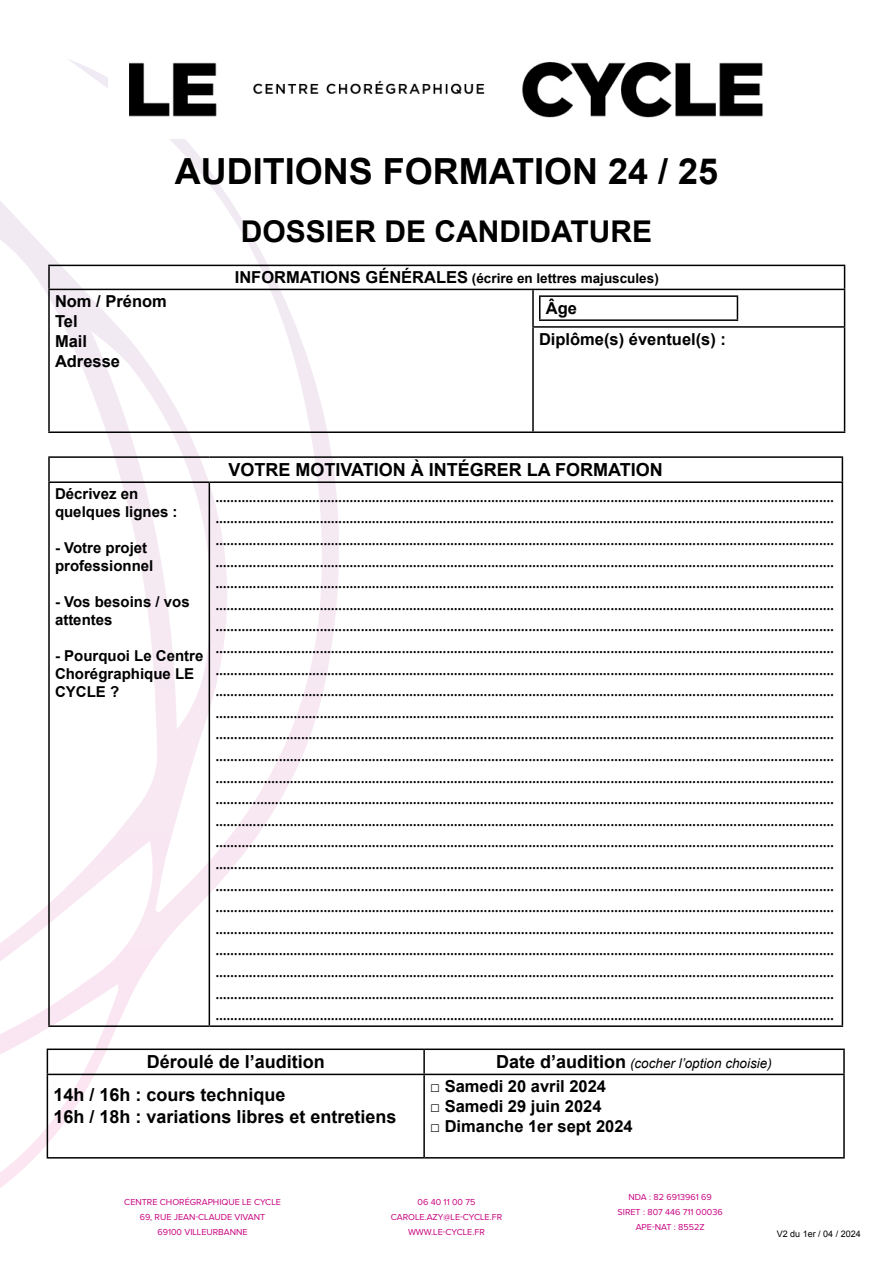
<style>
.page{position:relative;width:893px;height:1263px;background:#fff}
.page>*{position:absolute;margin:0;border:0;box-sizing:border-box;transform-origin:0 0}
.t1{font:700 36px "Arial";color:#000}
.t2{font:700 30px "Arial";color:#000}
.t3{font:18px/21.6px "Myriad Pro";color:#000;text-align:justify}
.t4{font:700 18px/21.6px "Arial";color:#000}
.t5{font:700 16.5px/19.8px "Arial";color:#000}
.t6{font:700 15px/18px "Arial";color:#000}
.t7{font:700 13.5px "Arial";color:#000}
.t8{font:italic 13.5px "Arial";color:#000}
.t9{font:9px/15px "Proxima Nova";color:#c7017f;text-align:center}
.t10{font:9px "Arial";color:#000}
.s1{font-size:16.5px}
.s2{font-weight:700;font-style:normal;font-size:18px}
.s3{font-weight:400}
</style>
<div class="page">
<svg style="left:0;top:59px;width:350px;height:1129px"></svg>
<hr style="left:48px;top:265px;width:485px;height:1px;background:#000">
<hr style="left:48px;top:266px;width:2px;height:23px;background:#000">
<hr style="left:533px;top:265px;width:312px;height:1px;background:#000">
<svg style="left:844px;top:266px;width:1px;height:23px"></svg>
<hr style="left:48px;top:289px;width:485px;height:1px;background:#000">
<hr style="left:48px;top:290px;width:2px;height:37px;background:#000">
<hr style="left:533px;top:289px;width:312px;height:1px;background:#000">
<hr style="left:532px;top:290px;width:2px;height:36px;background:#000">
<hr style="left:844px;top:290px;width:1px;height:36px;background:#000">
<hr style="left:48px;top:327px;width:2px;height:104px;background:#000">
<hr style="left:532px;top:326px;width:313px;height:2px;background:#000">
<hr style="left:532px;top:328px;width:2px;height:103px;background:#000">
<hr style="left:844px;top:328px;width:1px;height:103px;background:#000">
<hr style="left:48px;top:431px;width:485px;height:2px;background:#000">
<hr style="left:533px;top:431px;width:312px;height:2px;background:#000">
<hr style="left:539px;top:295px;width:199px;height:2px;background:#000">
<svg style="left:539px;top:297px;width:1px;height:22px"></svg>
<svg style="left:737px;top:297px;width:1px;height:22px"></svg>
<hr style="left:539px;top:319px;width:199px;height:2px;background:#000">
<img style="left:109px;top:59px;width:654px;height:80px">
<hr style="left:48px;top:456px;width:161px;height:2px;background:#000">
<hr style="left:48px;top:458px;width:2px;height:23px;background:#000">
<hr style="left:209px;top:456px;width:634px;height:2px;background:#000">
<svg style="left:842px;top:458px;width:1px;height:23px"></svg>
<hr style="left:48px;top:481px;width:161px;height:2px;background:#000">
<hr style="left:48px;top:483px;width:2px;height:542px;background:#000">
<hr style="left:209px;top:481px;width:634px;height:2px;background:#000">
<hr style="left:209px;top:483px;width:1px;height:542px;background:#000">
<hr style="left:842px;top:483px;width:1px;height:542px;background:#000">
<hr style="left:48px;top:1025px;width:161px;height:2px;background:#000">
<hr style="left:209px;top:1025px;width:634px;height:2px;background:#000">
<hr style="left:47px;top:1048px;width:377px;height:2px;background:#000">
<svg style="left:47px;top:1050px;width:1px;height:24px"></svg>
<hr style="left:424px;top:1048px;width:421px;height:2px;background:#000">
<hr style="left:423px;top:1050px;width:2px;height:24px;background:#000">
<hr style="left:843px;top:1050px;width:2px;height:24px;background:#000">
<hr style="left:47px;top:1074px;width:377px;height:1px;background:#000">
<hr style="left:47px;top:1075px;width:1px;height:82px;background:#000">
<hr style="left:424px;top:1074px;width:421px;height:1px;background:#000">
<hr style="left:423px;top:1075px;width:2px;height:82px;background:#000">
<hr style="left:843px;top:1075px;width:2px;height:82px;background:#000">
<hr style="left:47px;top:1157px;width:377px;height:1px;background:#000">
<hr style="left:424px;top:1157px;width:421px;height:1px;background:#000">
<h1 class="t1" style="left:175px;top:148px;width:545px">AUDITIONS FORMATION 24 / 25</h1>
<h2 class="t2" style="left:241px;top:211px;width:413px">DOSSIER DE CANDIDATURE</h2>
<p class="t7" style="left:235px;top:270px;width:426px"><span class="s1">INFORMATIONS GÉNÉRALES</span> (écrire en lettres majuscules)</p>
<p class="t5" style="left:55px;top:292px;width:113px">Nom / Prénom<br>Tel<br>Mail<br>Adresse</p>
<p class="t5" style="left:539px;top:294px;width:189px;line-height:30.8px;text-indent:7px">Âge<br>Diplôme(s) éventuel(s) :</p>
<p class="t4" style="left:229px;top:460px;width:436px">VOTRE MOTIVATION À INTÉGRER LA FORMATION</p>
<p class="t6" style="left:55px;top:485px;width:124px">Décrivez en quelques lignes :</p>
<p class="t6" style="left:55px;top:539px;width:100px">- Votre projet professionnel</p>
<p class="t6" style="left:55px;top:593px;width:136px">- Vos besoins / vos attentes</p>
<p class="t6" style="left:55px;top:647px;width:150px">- Pourquoi Le Centre<br>Chorégraphique LE<br>CYCLE ?</p>
<p class="t3" style="left:215px;top:485px;width:620px">...................................................................................................................................................................... ...................................................................................................................................................................... ...................................................................................................................................................................... ...................................................................................................................................................................... ...................................................................................................................................................................... ...................................................................................................................................................................... ...................................................................................................................................................................... ...................................................................................................................................................................... ...................................................................................................................................................................... ...................................................................................................................................................................... ...................................................................................................................................................................... ...................................................................................................................................................................... ...................................................................................................................................................................... ...................................................................................................................................................................... ...................................................................................................................................................................... ...................................................................................................................................................................... ...................................................................................................................................................................... ...................................................................................................................................................................... ...................................................................................................................................................................... ...................................................................................................................................................................... ...................................................................................................................................................................... ...................................................................................................................................................................... ...................................................................................................................................................................... ...................................................................................................................................................................... ......................................................................................................................................................................</p>
<p class="t4" style="left:147px;top:1052px;width:180px">Déroulé de l’audition</p>
<p class="t8" style="left:496px;top:1055px;width:277px"><span class="s2">Date d’audition</span> (cocher l’option choisie)</p>
<p class="t4" style="left:53px;top:1084px;width:345px">14h / 16h : cours technique<br>16h / 18h : variations libres et entretiens</p>
<p class="t5" style="left:430px;top:1077px;width:177px"><span class="s3">□</span> Samedi 20 avril 2024</p>
<p class="t5" style="left:430px;top:1097px;width:173px"><span class="s3">□</span> Samedi 29 juin 2024</p>
<p class="t5" style="left:430px;top:1117px;width:204px"><span class="s3">□</span> Dimanche 1er sept 2024</p>
<p class="t9" style="left:124px;top:1194px;width:158px">CENTRE CHORÉGRAPHIQUE LE CYCLE<br>69, RUE JEAN-CLAUDE VIVANT<br>69100 VILLEURBANNE</p>
<p class="t9" style="left:391px;top:1195px;width:113px">06 40 11 00 75<br>CAROLE.AZY@LE-CYCLE.FR<br>WWW.LE-CYCLE.FR</p>
<p class="t9" style="left:618px;top:1190px;width:107px">NDA : 82 6913961 69<br>SIRET : 807 446 711 00036<br>APE-NAT : 8552Z</p>
<p class="t10" style="left:777px;top:1228px;width:86px">V2 du 1er / 04 / 2024</p>
</div>
